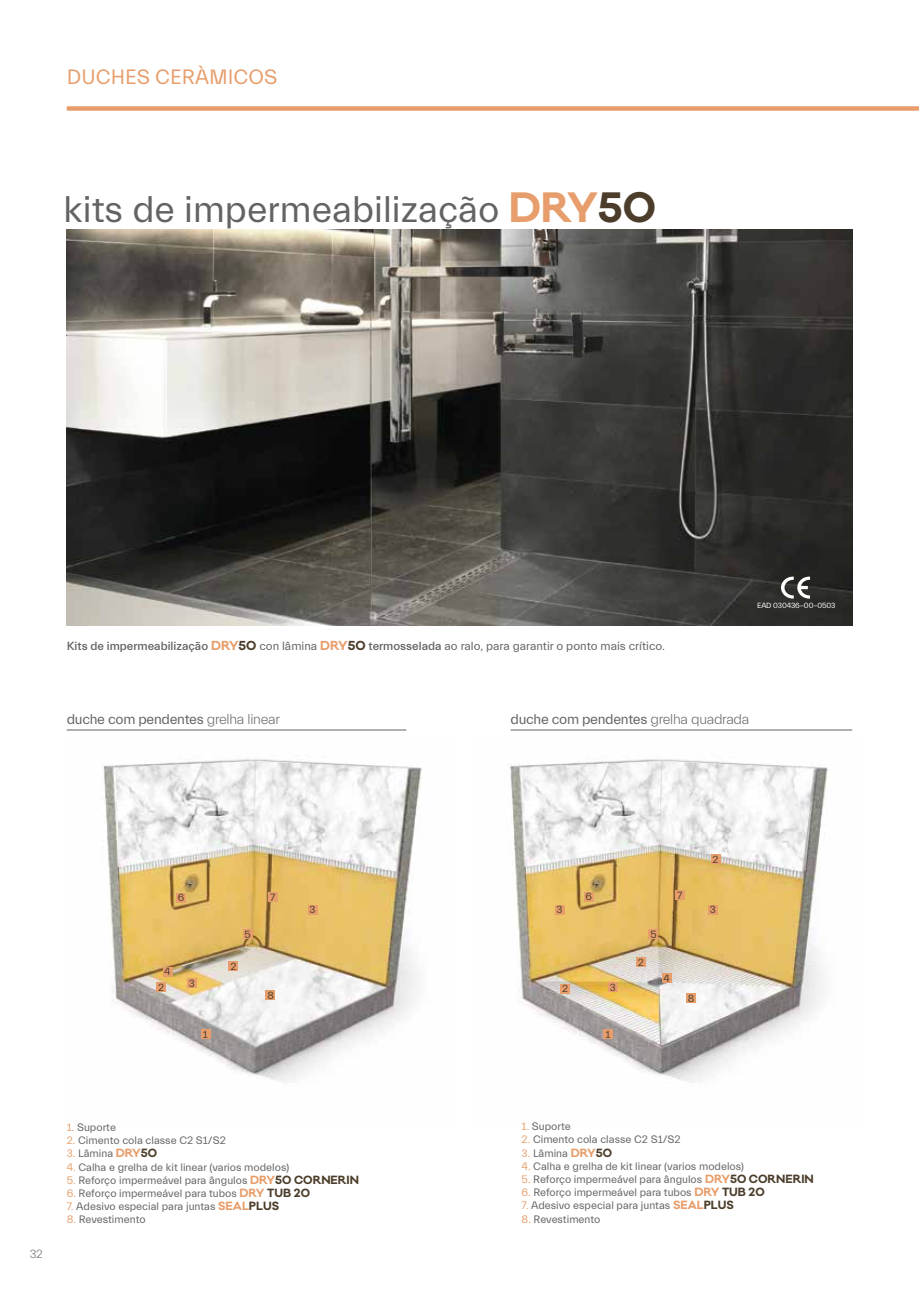
<style>
.page{position:relative;width:919px;height:1289px;background:#fff}
.page>*{position:absolute;margin:0;border:0;box-sizing:border-box;transform-origin:0 0}
.t1{font:37.5px "Everett";color:#646363}
.t2{font:21px "Everett";color:#e79e6c}
.t3{font:14.25px "Everett";color:#646363}
.t4{font:12px "Everett";color:#646363}
.t5{font:300 12px "Everett";color:#646363}
.t6{font:10.95px "Everett";color:#646363}
.t7{font:10.5px "Everett";color:#4b3d2a}
.t8{font:7.65px "Everett";color:#fff}
.s1{font-family:"Galano Classic";font-weight:700;font-size:39px;color:#e79e6c}
.s2{font-family:"Galano Classic";font-weight:700;font-size:39px;color:#4b3d2a}
.s3{font-weight:500}
.s4{font-family:"Galano Classic";font-weight:700;color:#e79e6c}
.s5{font-family:"Galano Classic";font-weight:700;color:#4b3d2a}
.s6{font-weight:300}
.s7{color:#e79e6c}
</style>
<div class="page">
<img style="left:102px;top:759px;width:320px;height:324px">
<img style="left:67px;top:230px;width:785px;height:395px">
<img style="left:508px;top:759px;width:320px;height:324px">
<svg style="left:781px;top:576px;width:29px;height:22px"></svg>
<hr style="left:67px;top:729px;width:339px;height:1px;background:#646363">
<hr style="left:510px;top:729px;width:342px;height:1px;background:#646363">
<div style="left:162px;top:966px;width:10px;height:10px;background:#e79e6c"></div>
<div style="left:662px;top:972px;width:10px;height:10px;background:#e79e6c"></div>
<div style="left:187px;top:978px;width:10px;height:10px;background:#e79e6c"></div>
<div style="left:608px;top:981px;width:10px;height:10px;background:#e79e6c"></div>
<div style="left:308px;top:904px;width:10px;height:10px;background:#e79e6c"></div>
<div style="left:554px;top:904px;width:10px;height:10px;background:#e79e6c"></div>
<div style="left:707px;top:904px;width:10px;height:10px;background:#e79e6c"></div>
<div style="left:201px;top:1028px;width:10px;height:10px;background:#e79e6c"></div>
<div style="left:603px;top:1028px;width:10px;height:10px;background:#e79e6c"></div>
<div style="left:242px;top:929px;width:10px;height:10px;background:#e79e6c"></div>
<div style="left:648px;top:929px;width:10px;height:10px;background:#e79e6c"></div>
<div style="left:156px;top:981px;width:10px;height:10px;background:#e79e6c"></div>
<div style="left:560px;top:983px;width:10px;height:10px;background:#e79e6c"></div>
<div style="left:228px;top:960px;width:10px;height:10px;background:#e79e6c"></div>
<div style="left:635px;top:957px;width:10px;height:10px;background:#e79e6c"></div>
<div style="left:710px;top:853px;width:10px;height:10px;background:#e79e6c"></div>
<div style="left:176px;top:892px;width:10px;height:10px;background:#e79e6c"></div>
<div style="left:583px;top:891px;width:10px;height:10px;background:#e79e6c"></div>
<div style="left:268px;top:891px;width:10px;height:10px;background:#e79e6c"></div>
<div style="left:675px;top:890px;width:10px;height:9px;background:#e79e6c"></div>
<div style="left:265px;top:990px;width:10px;height:10px;background:#e79e6c"></div>
<div style="left:685px;top:992px;width:10px;height:10px;background:#e79e6c"></div>
<div style="left:67px;top:106px;width:851px;height:5px;background:#e79e6c"></div>
<h2 class="t2" style="left:67px;top:66px;width:212px">DUCHES CERÀMICOS</h2>
<h1 class="t1" style="left:64px;top:189px;width:594px">kits de impermeabilização <span class="s1">DRY</span><span class="s2">50</span></h1>
<p class="t4" style="left:67px;top:639px;width:599px"><span class="s3">Kits de impermeabilização</span> <span class="s4">DRY</span><span class="s5">50</span> con lâmina <span class="s4">DRY</span><span class="s5">50</span> <span class="s3">termosselada</span> ao ralo, para garantir o ponto mais crítico.</p>
<p class="t8" style="left:757px;top:601px;width:80px">EAD 030436−00−0503</p>
<h3 class="t3" style="left:67px;top:711px;width:215px">duche com pendentes <span class="s6">grelha linear</span></h3>
<h3 class="t3" style="left:510px;top:711px;width:240px">duche com pendentes <span class="s6">grelha quadrada</span></h3>
<p class="t7" style="left:178px;top:891px;width:8px">6</p>
<p class="t7" style="left:270px;top:891px;width:7px">7</p>
<p class="t7" style="left:585px;top:891px;width:8px">6</p>
<p class="t7" style="left:677px;top:889px;width:7px">7</p>
<p class="t7" style="left:712px;top:853px;width:7px">2</p>
<p class="t7" style="left:309px;top:904px;width:8px">3</p>
<p class="t7" style="left:556px;top:904px;width:8px">3</p>
<p class="t7" style="left:709px;top:904px;width:8px">3</p>
<p class="t7" style="left:244px;top:928px;width:8px">5</p>
<p class="t7" style="left:650px;top:928px;width:8px">5</p>
<p class="t7" style="left:230px;top:960px;width:7px">2</p>
<p class="t7" style="left:637px;top:956px;width:7px">2</p>
<p class="t7" style="left:164px;top:966px;width:8px">4</p>
<p class="t7" style="left:663px;top:972px;width:8px">4</p>
<p class="t7" style="left:189px;top:978px;width:8px">3</p>
<p class="t7" style="left:610px;top:981px;width:8px">3</p>
<p class="t7" style="left:158px;top:981px;width:7px">2</p>
<p class="t7" style="left:562px;top:983px;width:7px">2</p>
<p class="t7" style="left:267px;top:989px;width:8px">8</p>
<p class="t7" style="left:687px;top:992px;width:8px">8</p>
<p class="t7" style="left:203px;top:1028px;width:6px">1</p>
<p class="t7" style="left:605px;top:1028px;width:6px">1</p>
<p class="t5" style="left:30px;top:1247px;width:15px">32</p>
<p class="t6" style="left:67px;top:1121px;width:51px"><span class="s7">1.</span> Suporte</p>
<p class="t6" style="left:67px;top:1134px;width:160px"><span class="s7">2.</span> Cimento cola classe C2 S1/S2</p>
<p class="t6" style="left:67px;top:1147px;width:92px"><span class="s7">3.</span> Lâmina <span class="s4">DRY</span><span class="s5">50</span></p>
<p class="t6" style="left:67px;top:1160px;width:224px"><span class="s7">4.</span> Calha e grelha de kit linear (varios modelos)</p>
<p class="t6" style="left:67px;top:1174px;width:294px"><span class="s7">5.</span> Reforço impermeável para ângulos <span class="s4">DRY</span><span class="s5">50 CORNERIN</span></p>
<p class="t6" style="left:67px;top:1187px;width:245px"><span class="s7">6.</span> Reforço impermeável para tubos <span class="s4">DRY</span> <span class="s5">TUB 20</span></p>
<p class="t6" style="left:67px;top:1200px;width:214px"><span class="s7">7.</span> Adesivo especial para juntas <span class="s4">SEAL</span><span class="s5">PLUS</span></p>
<p class="t6" style="left:67px;top:1213px;width:80px"><span class="s7">8.</span> Revestimento</p>
<p class="t6" style="left:521px;top:1120px;width:51px"><span class="s7">1.</span> Suporte</p>
<p class="t6" style="left:521px;top:1133px;width:160px"><span class="s7">2.</span> Cimento cola classe C2 S1/S2</p>
<p class="t6" style="left:521px;top:1146px;width:92px"><span class="s7">3.</span> Lâmina <span class="s4">DRY</span><span class="s5">50</span></p>
<p class="t6" style="left:521px;top:1159px;width:224px"><span class="s7">4.</span> Calha e grelha de kit linear (varios modelos)</p>
<p class="t6" style="left:521px;top:1173px;width:294px"><span class="s7">5.</span> Reforço impermeável para ângulos <span class="s4">DRY</span><span class="s5">50 CORNERIN</span></p>
<p class="t6" style="left:521px;top:1186px;width:245px"><span class="s7">6.</span> Reforço impermeável para tubos <span class="s4">DRY</span> <span class="s5">TUB 20</span></p>
<p class="t6" style="left:521px;top:1199px;width:214px"><span class="s7">7.</span> Adesivo especial para juntas <span class="s4">SEAL</span><span class="s5">PLUS</span></p>
<p class="t6" style="left:521px;top:1212px;width:80px"><span class="s7">8.</span> Revestimento</p>
</div>
